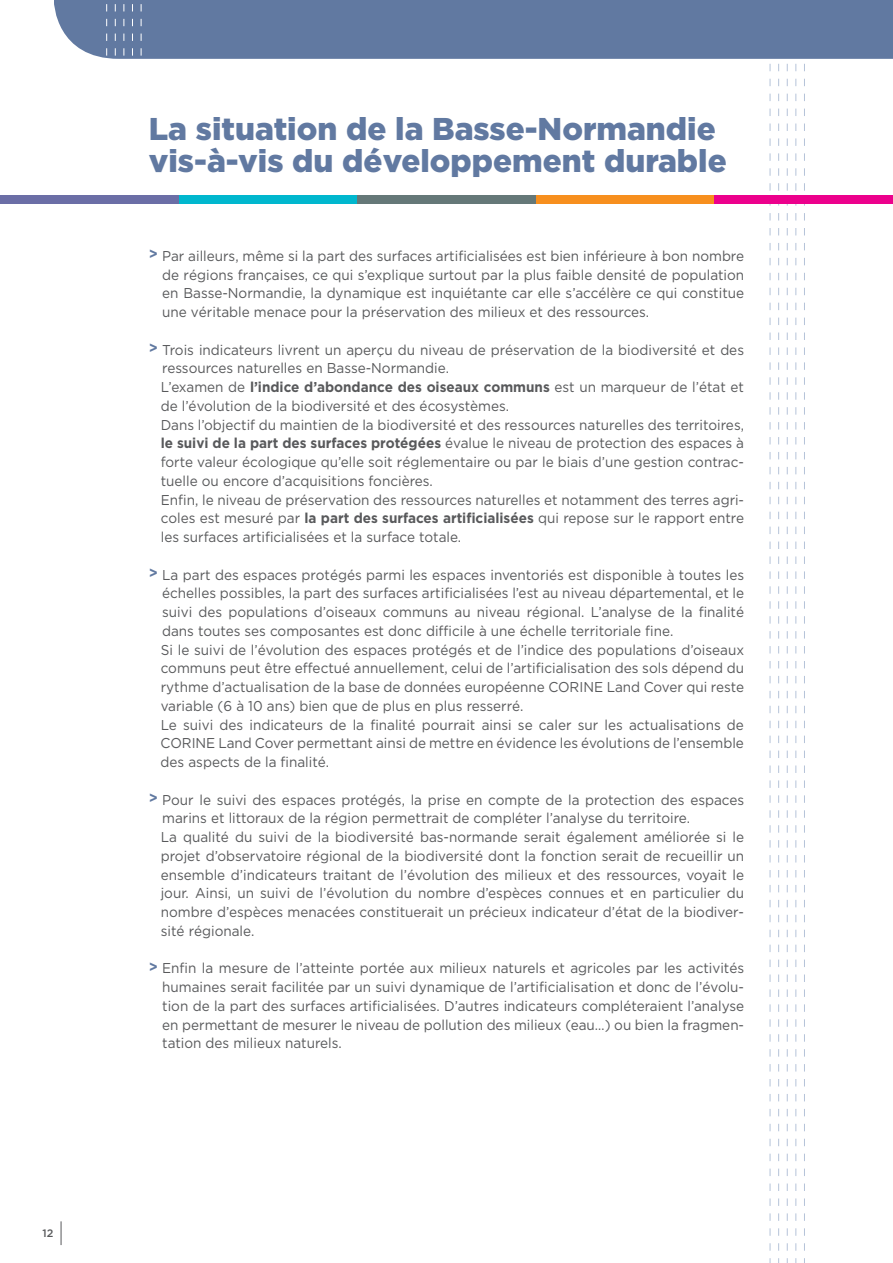
<style>
.page{position:relative;width:893px;height:1263px;background:#fff}
.page>*{position:absolute;margin:0;border:0;box-sizing:border-box;transform-origin:0 0}
.t1{font:900 31.5px/31.5px "Gotham";color:#6179a1}
.t2{font:14.25px/18.8px "Gotham";color:#58595b;scale:.95 1}
.t3{font:500 10.8px "Gotham";color:#58595b}
.s1{font-weight:700;font-size:15px;color:#6179a1}
.s2{font-weight:700}
</style>
<div class="page">
<svg style="left:61px;top:1221px;width:1px;height:24px"></svg>
<svg style="left:804px;top:64px;width:1px;height:1199px"></svg>
<svg style="left:795px;top:64px;width:1px;height:1199px"></svg>
<svg style="left:787px;top:64px;width:1px;height:1199px"></svg>
<svg style="left:778px;top:64px;width:1px;height:1199px"></svg>
<svg style="left:770px;top:64px;width:1px;height:1199px"></svg>
<div style="left:179px;top:196px;width:178px;height:8px;background:#00b7ce"></div>
<div style="left:357px;top:196px;width:179px;height:8px;background:#657878"></div>
<div style="left:536px;top:196px;width:178px;height:8px;background:#f78f1e"></div>
<div style="left:0;top:196px;width:179px;height:8px;background:#6b6ea6"></div>
<div style="left:714px;top:196px;width:179px;height:8px;background:#ec008c"></div>
<div style="left:54px;top:0;width:839px;height:59px;background:#6179a1"></div>
<svg style="left:141px;top:0;width:1px;height:59px"></svg>
<svg style="left:132px;top:0;width:1px;height:59px"></svg>
<svg style="left:124px;top:0;width:1px;height:59px"></svg>
<svg style="left:115px;top:0;width:1px;height:59px"></svg>
<svg style="left:106px;top:0;width:1px;height:59px"></svg>
<p class="t3" style="left:43px;top:1226px;width:12px">12</p>
<h1 class="t1" style="left:149px;top:113px;width:579px">La situation de la Basse-Normandie vis-à-vis du développement durable</h1>
<p class="t2" style="left:162px;top:246px;width:614px;text-align:justify;text-indent:-13px"><span class="s1">&gt;</span> Par ailleurs, même si la part des surfaces artificialisées est bien inférieure à bon nombre de régions françaises, ce qui s’explique surtout par la plus faible densité de population en Basse-Normandie, la dynamique est inquiétante car elle s’accélère ce qui constitue une véritable menace pour la préservation des milieux et des ressources.</p>
<p class="t2" style="left:161px;top:340px;width:616px;text-indent:-12px"><span class="s1">&gt;</span> Trois indicateurs livrent un aperçu du niveau de préservation de la biodiversité et des ressources naturelles en Basse-N ormandie.<br>L’examen de <span class="s2">l’indice d’abondance des oiseaux communs</span> est un marqueur de l’état et de l’évolution de la biodiversité et des écosystèmes.<br>Dans l’objectif du maintien de la biodiversité et des ressources naturelles des territoires, <span class="s2">le suivi de la part des surfaces protégées</span> évalue le niveau de protection des espaces à forte valeur écologique qu’elle soit réglementaire ou par le biais d’une gestion contrac&shy;tuelle ou encore d’acquisitions foncières.<br>Enfin, le niveau de préservation des ressources naturelles et notamment des terres agri&shy;coles est mesuré par <span class="s2">la part des surfaces artificialisées</span> qui repose sur le rapport entre les surfaces artificialisées et la surface totale.</p>
<p class="t2" style="left:161px;top:565px;width:616px;text-indent:-12px"><span class="s1">&gt;</span> La part des espaces protégés parmi les espaces inventoriés est disponible à toutes les échelles possibles, la part des surfaces artificialisées l’est au niveau départemental, et le suivi des populations d’oiseaux communs au niveau régional. L’analyse de la finalité dans toutes ses composantes est donc difficile à une échelle territoriale fine.<br>Si le suivi de l’évolution des espaces protégés et de l’indice des populations d’oiseaux communs peut être effectué annuellement, celui de l’artificialisation des sols dépend du rythme d’actualisation de la base de données européenne CORINE Land Cover qui reste variable (6 à 10 ans) bien que de plus en plus resserré.<br>Le suivi des indicateurs de la finalité pourrait ainsi se caler sur les actualisations de CORINE</p>
<p class="t2" style="left:161px;top:734px;width:615px;text-indent:58px">Land Cover permettant ainsi de mettre en évidence les évolutions de l’ensemble des aspects de la finalité.</p>
<p class="t2" style="left:161px;top:790px;width:616px;text-indent:-12px"><span class="s1">&gt;</span> Pour le suivi des espaces protégés, la prise en compte de la protection des espaces marins et littoraux de la région permettrait de compléter l’analyse du territoire.<br>La qualité du suivi de la biodiversité bas-normande serait également améliorée si le projet d’observatoire régional de la biodiversité dont la fonction serait de recueillir un ensemble d’indicateurs traitant de l’évolution des milieux et des ressources, voyait le jour. Ainsi, un suivi de l’évolution du nombre d’espèces connues et en particulier du nombre d’espèces menacées constituerait un précieux indicateur d’état de la biodiver&shy;sité régionale.</p>
<p class="t2" style="left:162px;top:959px;width:614px;text-align:justify;text-indent:-13px"><span class="s1">&gt;</span> Enfin la mesure de l’atteinte portée aux milieux naturels et agricoles par les activités humaines serait facilitée par un suivi dynamique de l’artificialisation et donc de l’évolu&shy;tion de la part des surfaces artificialisées. D’autres indicateurs compléteraient l’analyse en permettant de mesurer le niveau de pollution des milieux (eau…) ou bien la fragmen&shy;tation des milieux naturels.</p>
</div>
